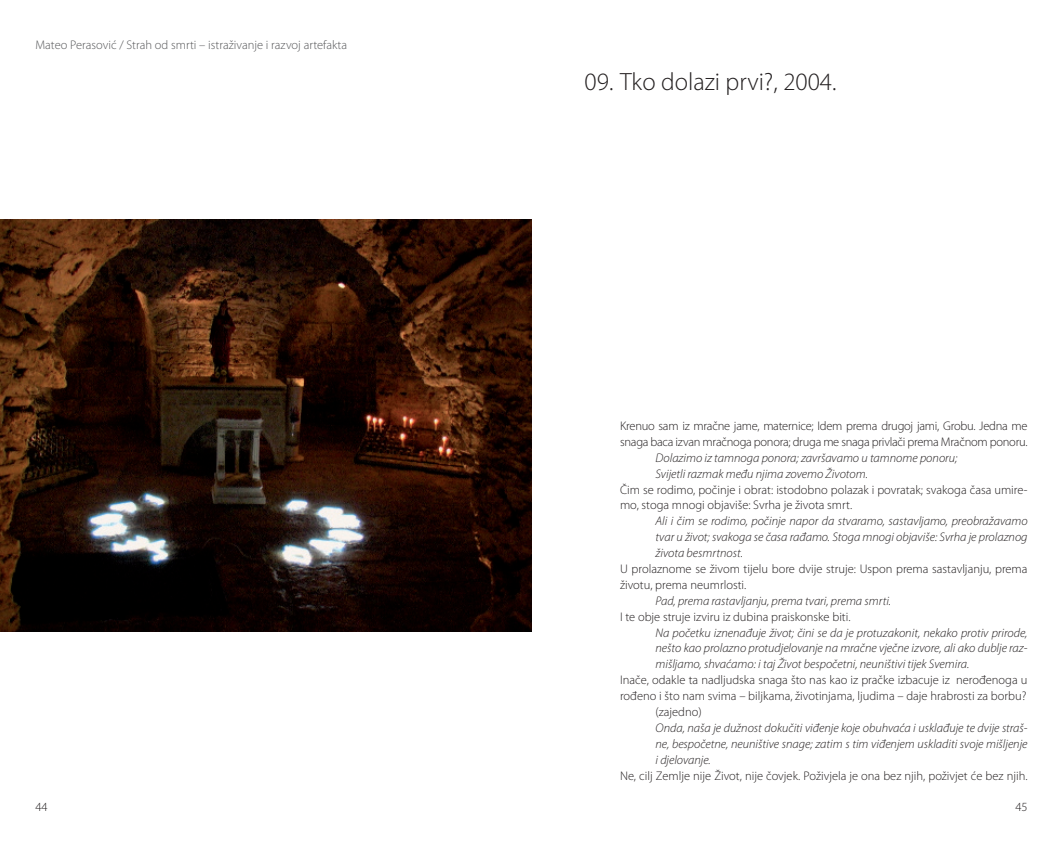
<style>
.page{position:relative;width:1063px;height:851px;background:#fff}
.page>*{position:absolute;margin:0;border:0;box-sizing:border-box;transform-origin:0 0}
.txt_hrv_naslovi{font:300 25px "Myriad Pro";color:#231f20}
.txt_hrv_uvuceno_dupl{font:italic 300 12.5px/15.9px "Myriad Pro";color:#231f20;text-align:justify}
.txt_hrv_uvuceno{font:300 12.5px/15.9px "Myriad Pro";color:#231f20}
.txt_hrv_uvuceno-2{font:300 12.5px/15.9px "Myriad Pro";letter-spacing:-.02em;color:#231f20}
.t1{font:300 12.5px "Myriad Pro";color:#57585a}
.txt_hrv_uvuceno_dupl-2{font:300 12.5px "Myriad Pro";color:#231f20}
</style>
<div class="page">
<img style="left:0;top:220px;width:531px;height:411px">
<p class="t1" style="left:35px;top:38px;width:313px">Mateo Perasović / Strah od smrti – istraživanje i razvoj artefakta</p>
<p class="txt_hrv_naslovi" style="left:585px;top:68px;width:253px">09. Tko dolazi prvi?, 2004.</p>
<p class="txt_hrv_uvuceno-2" style="left:620px;top:418px;width:409px">Krenuo sam iz mračne jame, maternice; Idem prema drugoj jami, Grobu. Jedna me snaga baca izvan mračnoga ponora; druga me snaga privlači prema Mračnom ponoru.</p>
<p class="txt_hrv_uvuceno_dupl" style="left:656px;top:450px;width:303px">Dolazimo iz tamnoga ponora; završavamo u tamnome ponoru;</p>
<p class="txt_hrv_uvuceno_dupl" style="left:656px;top:466px;width:214px">Svijetli razmak među njima zovemo Životom.</p>
<p class="txt_hrv_uvuceno" style="left:620px;top:481px;width:409px">Čim se rodimo, počinje i obrat: istodobno polazak i povratak; svakoga časa umire&shy;mo, stoga mnogi objaviše: Svrha je života smrt.</p>
<p class="txt_hrv_uvuceno_dupl" style="left:656px;top:513px;width:374px">Ali i čim se rodimo, počinje napor da stvaramo, sastavljamo, preobražavamo tvar u život; svakoga se časa rađamo. Stoga mnogi objaviše: Svrha je prolaznog života besmrtnost.</p>
<p class="txt_hrv_uvuceno" style="left:620px;top:561px;width:409px">U prolaznome se živom tijelu bore dvije struje: Uspon prema sastavljanju, prema životu, prema neumrlosti.</p>
<p class="txt_hrv_uvuceno_dupl" style="left:656px;top:593px;width:237px">Pad, prema rastavljanju, prema tvari, prema smrti.</p>
<p class="txt_hrv_uvuceno" style="left:620px;top:608px;width:232px">I te obje struje izviru iz dubina praiskonske biti.</p>
<p class="txt_hrv_uvuceno_dupl" style="left:656px;top:624px;width:374px">Na početku iznenađuje život; čini se da je protuzakonit, nekako protiv prirode, nešto kao prolazno protudjelovanje na mračne vječne izvore, ali ako dublje raz&shy;mišljamo, shvaćamo: i taj Život bespočetni, neuništivi tijek Svemira.</p>
<p class="txt_hrv_uvuceno" style="left:620px;top:672px;width:409px">Inače, odakle ta nadljudska snaga što nas kao iz pračke izbacuje iz nerođenoga u rođeno i što nam svima – biljkama, životinjama, ljudima – daje hrabrosti za borbu?</p>
<p class="txt_hrv_uvuceno_dupl-2" style="left:656px;top:704px;width:48px">(zajedno)</p>
<p class="txt_hrv_uvuceno_dupl" style="left:656px;top:720px;width:374px">Onda, naša je dužnost dokučiti viđenje koje obuhvaća i usklađuje te dvije straš&shy;ne, bespočetne, neuništive snage; zatim s tim viđenjem uskladiti svoje mišljenje i djelovanje.</p>
<p class="txt_hrv_uvuceno" style="left:620px;top:767px;width:409px">Ne, cilj Zemlje nije Život, nije čovjek. Poživjela je ona bez njih, poživjet će bez njih.</p>
<p class="txt_hrv_uvuceno" style="left:35px;top:799px;width:14px">44</p>
<p class="txt_hrv_uvuceno" style="left:1015px;top:799px;width:14px">45</p>
</div>
